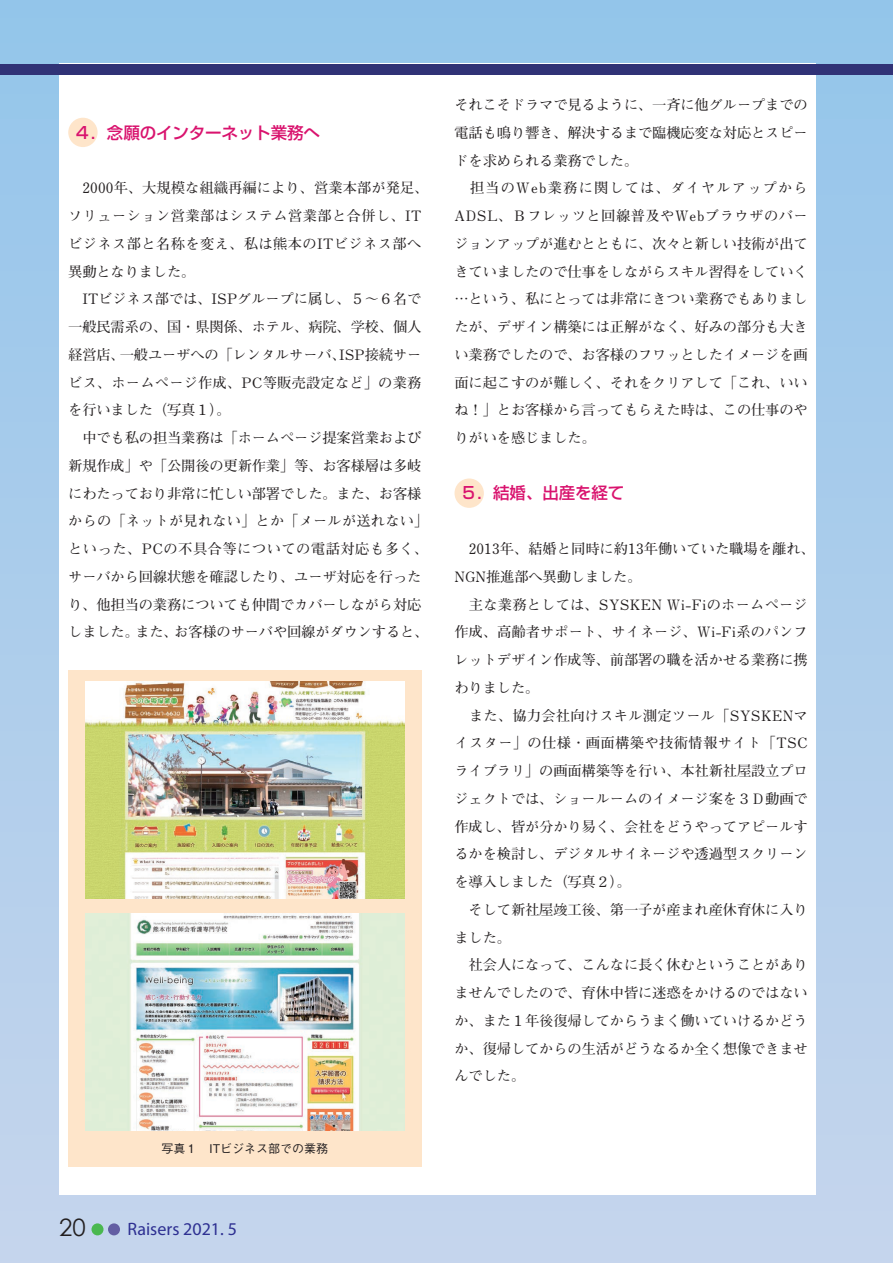
<style>
.page{position:relative;width:893px;height:1263px;background:#fff}
.page>*{position:absolute;margin:0;border:0;box-sizing:border-box;transform-origin:0 0}
.t1{font:24px "Century Gothic";color:#231f20}
.t2{font:18px "Myriad Pro";color:#2e3092}
.大見出し-1行{font:500 16.5px "Shin Go Pr 6 N";letter-spacing:-.01em;color:#d9136e}
.本文{font:700 14.25px/27.8px "Futo Min A101 Pr 6 N";letter-spacing:-.01em;color:#231f20;text-align:justify}
.本文-2{font:700 14.25px/27.8px "Futo Min A101 Pr 6 N";letter-spacing:.03em;color:#231f20}
.t3{font:500 12px "Gothic BBB Pr 6 N";color:#231f20}
</style>
<div class="page">
<div style="left:0;top:0;width:893px;height:1263px;background:linear-gradient(to bottom,#93c4ea,#c6d5ed)"></div>
<div style="left:60px;top:64px;width:756px;height:1131px;background:#fff"></div>
<div style="left:92px;top:1223px;width:12px;height:12px;background:#4ab84f;border-radius:50%"></div>
<div style="left:108px;top:1223px;width:12px;height:12px;background:#635ea3;border-radius:50%"></div>
<div style="left:0;top:64px;width:893px;height:10px;background:#303276"></div>
<div style="left:454px;top:478px;width:30px;height:30px;background:#fee5ca;border-radius:50%"></div>
<div style="left:68px;top:118px;width:30px;height:29px;background:#fee5ca;border-radius:50%"></div>
<div style="left:68px;top:670px;width:354px;height:496px;background:#fee5ca"></div>
<img style="left:86px;top:682px;width:318px;height:217px">
<img style="left:86px;top:914px;width:318px;height:216px">
<p class="大見出し-1行" style="left:74px;top:119px;width:247px">４．念願のインターネット業務へ</p>
<p class="本文-2" style="left:68px;top:173px;width:362px">　2000年、大規模な組織再編により、営業本部が発足、ソリューション営業部はシステム営業部と合併し、ITビジネス部と名称を変え、私は熊本のITビジネス部へ異動となりました。</p>
<p class="本文" style="left:68px;top:284px;width:355px">　ITビジネス部では、ISPグループに属し、５～６名で一般民需系の、国・県関係、ホテル、病院、学校、個人経営店、一般ユーザへの「レンタルサーバ、ISP接続サービス、ホームページ作成、PC等販売設定など」の業務を行いました（写真１）。</p>
<p class="本文" style="left:68px;top:423px;width:362px;text-align:left">　中でも私の担当業務は「ホームページ提案営業および新規作成」や「公開後の更新作業」等、お客様層は多岐にわたっており非常に忙しい部署でした。また、お客様からの「ネットが見れない」とか「メールが送れない」といった、PCの不具合等についての電話対応も多く、サーバから回線状態を確認したり、ユーザ対応を行ったり、他担当の業務についても仲間でカバーしながら対応しました。また、お客様のサーバや回線がダウンすると、</p>
<p class="t3" style="left:162px;top:1139px;width:168px">写真１　ITビジネス部での業務</p>
<h1 class="t1" style="left:59px;top:1210px;width:28px">20</h1>
<p class="t2" style="left:128px;top:1218px;width:111px">Raisers 2021. 5</p>
<p class="本文" style="left:454px;top:90px;width:355px">それこそドラマで見るように、一斉に他グループまでの電話も鳴り響き、解決するまで臨機応変な対応とスピードを求められる業務でした。</p>
<p class="本文" style="left:454px;top:173px;width:355px">　担当のWeb業務に関しては、ダイヤルアップからADSL、Ｂフレッツと回線普及やWebブラウザのバージョンアップが進むとともに、次々と新しい技術が出てきていましたので仕事をしながらスキル習得をしていく…という、私にとっては非常にきつい業務でもありましたが、デザイン構築には正解がなく、好みの部分も大きい業務でしたので、お客様のフワッとしたイメージを画面に起こすのが難しく、それをクリアして「これ、いいね！」とお客様から言ってもらえた時は、この仕事のやりがいを感じました。</p>
<p class="大見出し-1行" style="left:460px;top:480px;width:165px">５．結婚、出産を経て</p>
<p class="本文" style="left:454px;top:534px;width:362px">　2013年、結婚と同時に約13年働いていた職場を離れ、<br>NGN推進部へ異動しました。</p>
<p class="本文" style="left:454px;top:590px;width:355px">　主な業務としては、SYSKEN Wi-Fiのホームページ作成、高齢者サポート、サイネージ、Wi-Fi系のパンフレットデザイン作成等、前部署の職を活かせる業務に携わりました。</p>
<p class="本文" style="left:454px;top:701px;width:355px">　また、協力会社向けスキル測定ツール「SYSKENマイスター」の仕様・画面構築や技術情報サイト「TSCライブラリ」の画面構築等を行い、本社新社屋設立プロジェクトでは、ショールームのイメージ案を３Ｄ動画で作成し、皆が分かり易く、会社をどうやってアピールするかを検討し、デジタルサイネージや透過型スクリーンを導入しました（写真２）。</p>
<p class="本文" style="left:454px;top:895px;width:355px">　そして新社屋竣工後、第一子が産まれ産休育休に入りました。</p>
<p class="本文" style="left:454px;top:950px;width:355px">　社会人になって、こんなに長く休むということがありませんでしたので、育休中皆に迷惑をかけるのではないか、また１年後復帰してからうまく働いていけるかどうか、復帰してからの生活がどうなるか全く想像できませんでした。</p>
</div>
